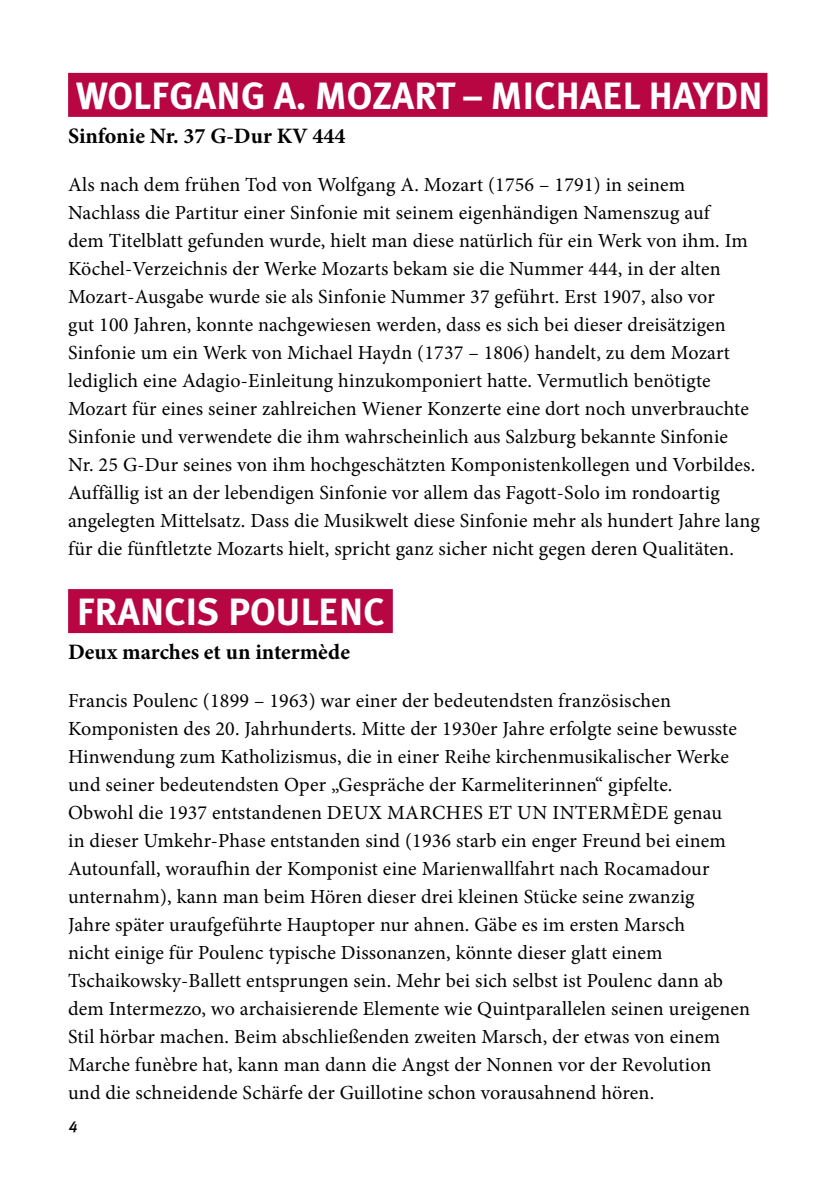
<style>
.page{position:relative;width:840px;height:1191px;background:#fff}
.page>*{position:absolute;margin:0;border:0;box-sizing:border-box;transform-origin:0 0}
.t1{font:700 38px "Meta Plus";color:#fff}
.t2{font:700 22px "Minion Pro";color:#000}
.t3{font:20px/28px "Minion Pro";letter-spacing:.01em;color:#000}
.t4{font:italic 16px "Meta Medium LF";color:#000}
</style>
<div class="page">
<div style="left:68px;top:73px;width:699px;height:44px;background:#b70642"></div>
<div style="left:68px;top:589px;width:324px;height:44px;background:#b70642"></div>
<h1 class="t1" style="left:76px;top:74px;width:688px">WOLFGANG A. MOZART – MICHAEL HAYDN</h1>
<p class="t2" style="left:68px;top:120px;width:279px">Sinfonie Nr. 37 G-Dur KV 444</p>
<p class="t3" style="left:68px;top:171px;width:692px">Als nach dem frühen Tod von Wolfgang A. Mozart (1756 – 1791) in seinem Nachlass die Partitur einer Sinfonie mit seinem eigenhändigen Namenszug auf<br>dem Titelblatt gefunden wurde, hielt man diese natürlich für ein Werk von ihm. Im Köchel-Verzeichnis der Werke Mozarts bekam sie die Nummer 444, in der alten Mozart-Ausgabe wurde sie als Sinfonie Nummer 37 geführt. Erst 1907, also vor<br>gut 100 Jahren, konnte nachgewiesen werden, dass es sich bei dieser dreisätzigen Sinfonie um ein Werk von Michael Haydn (1737 – 1806) handelt, zu dem Mozart lediglich eine Adagio-Einleitung hinzukomponiert hatte. Vermutlich benötigte Mozart für eines seiner zahlreichen Wiener Konzerte eine dort noch unverbrauchte Sinfonie und verwendete die ihm wahrscheinlich aus Salzburg bekannte Sinfonie<br>Nr. 25 G-Dur seines von ihm hochgeschätzten Komponistenkollegen und Vorbildes.<br>Auffällig ist an der lebendigen Sinfonie vor allem das Fagott-Solo im rondoartig angelegten Mittelsatz. Dass die Musikwelt diese Sinfonie mehr als hundert Jahre lang für die fünftletzte Mozarts hielt, spricht ganz sicher nicht gegen deren Qualitäten.</p>
<h1 class="t1" style="left:77px;top:590px;width:309px">FRANCIS POULENC</h1>
<p class="t2" style="left:68px;top:636px;width:283px">Deux marches et un intermède</p>
<p class="t3" style="left:68px;top:687px;width:670px">Francis Poulenc (1899 – 1963) war einer der bedeutendsten französischen Komponisten des 20. Jahrhunderts. Mitte der 1930er Jahre erfolgte seine bewusste Hinwendung zum Katholizismus, die in einer Reihe kirchenmusikalischer Werke und seiner bedeutendsten Oper „Gespräche der Karmeliterinnen“ gipfelte.<br>Obwohl die 1937 entstandenen Deux mar</p>
<p class="t3" style="left:68px;top:799px;width:683px;text-indent:562px">ède genau<br>in dieser Umkehr-Phase entstanden sind (1936 starb ein enger Freund bei einem Autounfall, woraufhin der Komponist eine Marienwallfahrt nach Rocamadour unternahm), kann man beim Hören dieser drei kleinen Stücke seine zwanzig<br>Jahre später uraufgeführte Hauptoper nur ahnen. Gäbe es im ersten Marsch<br>nicht einige für Poulenc typische Dissonanzen, könnte dieser glatt einem Tschaikowsky-Ballett entsprungen sein. Mehr bei sich selbst ist Poulenc dann ab dem Intermezzo, wo archaisierende Elemente wie Quintparallelen seinen ureigenen Stil hörbar machen. Beim abschließenden zweiten Marsch, der etwas von einem Marche funèbre hat, kann man dann die Angst der Nonnen vor der Revolution<br>und die schneidende Schärfe der Guillotine schon vorausahnend hören.</p>
<p class="t3" style="left:432px;top:799px;width:27px">ches</p>
<p class="t3" style="left:488px;top:799px;width:78px">et un interm</p>
<p class="t4" style="left:68px;top:1117px;width:14px">4</p>
</div>
